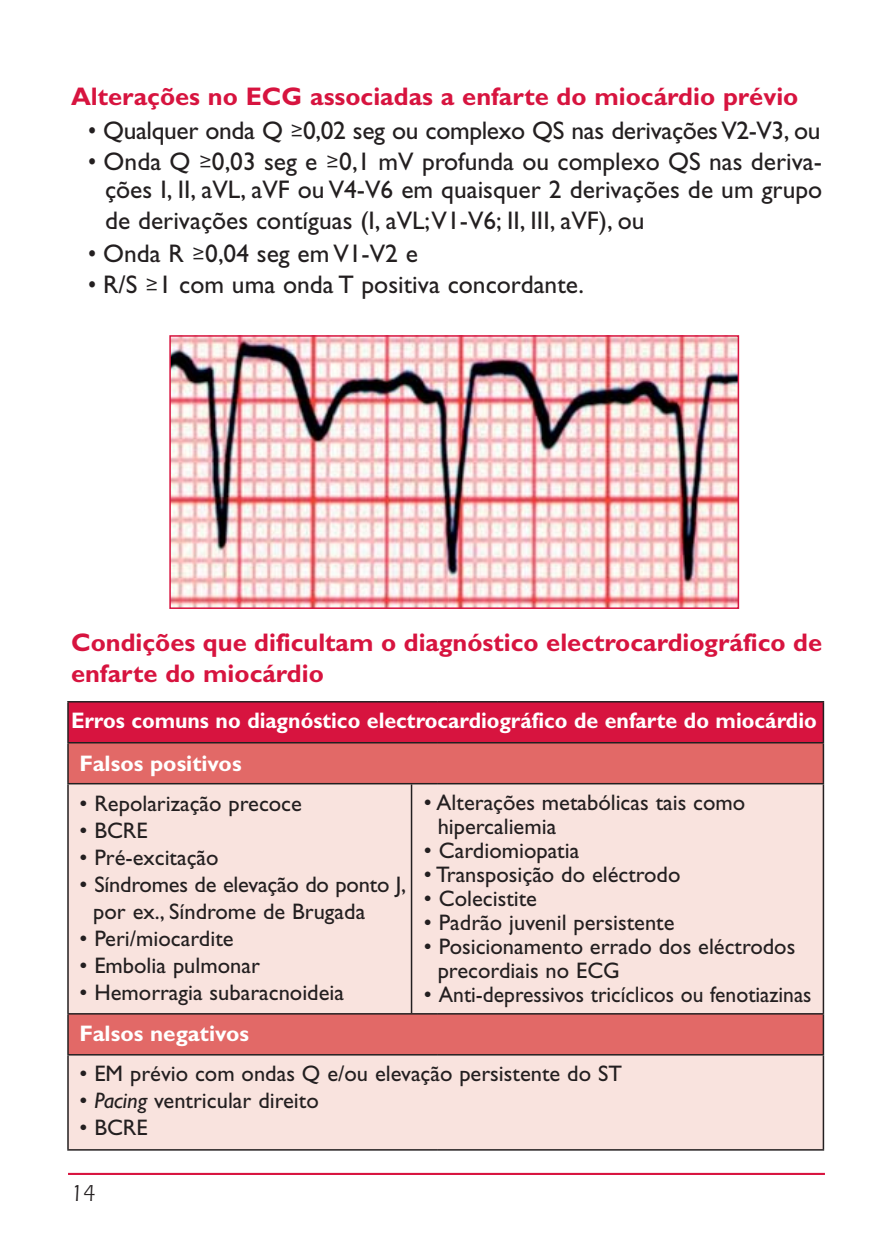
<style>
.page{position:relative;width:893px;height:1259px;background:#fff}
.page>*{position:absolute;margin:0;border:0;box-sizing:border-box;transform-origin:0 0}
.t1{font:25.5px/29.4px "Gill Sans";color:#231f20;text-align:justify;scale:.9 1}
.t2{font:700 25.5px/30.6px "Gill Sans";color:#d7143f}
.t3{font:24px "Eras IT Cby BT";color:#231f20}
.t4{font:22.5px/24px "Gill Sans";color:#231f20}
.t5{font:700 22.5px/42.6px "Gill Sans";color:#fff;scale:.95 1}
.t6{font:700 22.5px "Gill Sans";color:#fff}
.s1{font-family:"Dax"}
.s2{font-style:italic}
</style>
<div class="page">
<div style="left:68px;top:702px;width:755px;height:40px;background:#d7143f"></div>
<div style="left:69px;top:743px;width:754px;height:40px;background:#e26967"></div>
<svg style="left:69px;top:784px;width:754px;height:365px;background:#f5d4d0"></svg>
<hr style="left:437px;top:1149px;width:387px;height:1px;background:#231f20">
<hr style="left:67px;top:1149px;width:370px;height:1px;background:#231f20">
<hr style="left:823px;top:1055px;width:1px;height:94px;background:#231f20">
<hr style="left:437px;top:1054px;width:387px;height:1px;background:#231f20">
<hr style="left:67px;top:1055px;width:2px;height:94px;background:#231f20">
<hr style="left:67px;top:1054px;width:370px;height:1px;background:#231f20">
<hr style="left:823px;top:1014px;width:1px;height:40px;background:#231f20">
<hr style="left:437px;top:1013px;width:387px;height:1px;background:#231f20">
<hr style="left:67px;top:1014px;width:2px;height:40px;background:#231f20">
<hr style="left:67px;top:1013px;width:370px;height:1px;background:#231f20">
<hr style="left:823px;top:784px;width:1px;height:229px;background:#231f20">
<hr style="left:411px;top:784px;width:1px;height:229px;background:#231f20">
<hr style="left:437px;top:783px;width:387px;height:1px;background:#231f20">
<hr style="left:67px;top:784px;width:2px;height:229px;background:#231f20">
<hr style="left:67px;top:783px;width:370px;height:1px;background:#231f20">
<hr style="left:823px;top:743px;width:1px;height:40px;background:#231f20">
<hr style="left:437px;top:742px;width:387px;height:1px;background:#231f20">
<hr style="left:67px;top:743px;width:2px;height:40px;background:#231f20">
<hr style="left:67px;top:742px;width:370px;height:1px;background:#231f20">
<hr style="left:823px;top:702px;width:1px;height:40px;background:#231f20">
<hr style="left:437px;top:701px;width:387px;height:1px;background:#231f20">
<hr style="left:67px;top:702px;width:2px;height:40px;background:#231f20">
<hr style="left:67px;top:701px;width:370px;height:1px;background:#231f20">
<img style="left:172px;top:338px;width:564px;height:268px">
<div style="left:169px;top:335px;width:570px;height:274px;border:2px solid #d7143f"></div>
<hr style="left:68px;top:1172px;width:757px;height:3px;background:#d8143f">
<p class="t2" style="left:71px;top:84px;width:729px">Alterações no ECG associadas a enfarte do miocárdio prévio</p>
<p class="t1" style="left:88px;top:118px;width:815px">• Qualquer onda Q <span class="s1">≥</span>0,02 seg ou complexo QS nas derivações V2-V3, ou</p>
<p class="t1" style="left:105px;top:149px;width:798px;text-indent:-17px">• Onda Q <span class="s1">≥</span>0,03 seg e <span class="s1">≥</span>0,1 mV profunda ou complexo QS nas deriva&shy;ções I, II, aVL, aVF ou V4-V6 em quaisquer 2 derivações de um grupo de derivações contíguas (I, aVL;V1-V6; II, III, aVF), ou</p>
<p class="t1" style="left:88px;top:241px;width:368px">• Onda R <span class="s1">≥</span>0,04 seg em V1-V2 e</p>
<p class="t1" style="left:88px;top:272px;width:553px">• R/S <span class="s1">≥</span>1 com uma onda T positiva concordante.</p>
<p class="t2" style="left:71px;top:630px;width:753px">Condições que dificultam o diagnóstico electrocardiográfico de enfarte do miocárdio</p>
<p class="t5" style="left:80px;top:702px;width:778px;text-indent:-9px">Erros comuns no diagnóstico electrocardiográfico de enfarte do miocárdio<br>Falsos positivos</p>
<p class="t4" style="left:80px;top:794px;width:224px">• Repolarização precoce</p>
<p class="t4" style="left:80px;top:821px;width:70px">• BCRE</p>
<p class="t4" style="left:80px;top:848px;width:141px">• Pré-excitação</p>
<p class="t4" style="left:93px;top:873px;width:314px;line-height:27px;text-indent:-14px">• Síndromes de elevação do ponto J, por ex., Síndrome de Brugada</p>
<p class="t4" style="left:80px;top:929px;width:156px">• Peri/miocardite</p>
<p class="t4" style="left:80px;top:956px;width:182px">• Embolia pulmonar</p>
<p class="t4" style="left:80px;top:983px;width:266px">• Hemorragia subaracnoideia</p>
<p class="t4" style="left:438px;top:792px;width:309px;text-indent:-14px">• Alterações metabólicas tais como hipercaliemia</p>
<p class="t4" style="left:424px;top:840px;width:157px">• Cardiomiopatia</p>
<p class="t4" style="left:424px;top:864px;width:258px">• Transposição do eléctrodo</p>
<p class="t4" style="left:424px;top:888px;width:115px">• Colecistite</p>
<p class="t4" style="left:424px;top:912px;width:252px">• Padrão juvenil persistente</p>
<p class="t4" style="left:438px;top:936px;width:359px;text-indent:-14px">• Posicionamento errado dos eléctrodos precordiais no ECG</p>
<p class="t4" style="left:424px;top:984px;width:389px">• Anti-depressivos tricíclicos ou fenotiazinas</p>
<p class="t6" style="left:80px;top:1025px;width:171px">Falsos negativos</p>
<p class="t4" style="left:80px;top:1063px;width:544px">• EM prévio com ondas Q e/ou elevação persistente do ST</p>
<p class="t4" style="left:80px;top:1090px;width:241px">• <span class="s2">Pacing</span> ventricular direito</p>
<p class="t4" style="left:80px;top:1117px;width:70px">• BCRE</p>
<p class="t3" style="left:71px;top:1183px;width:26px">14</p>
</div>
